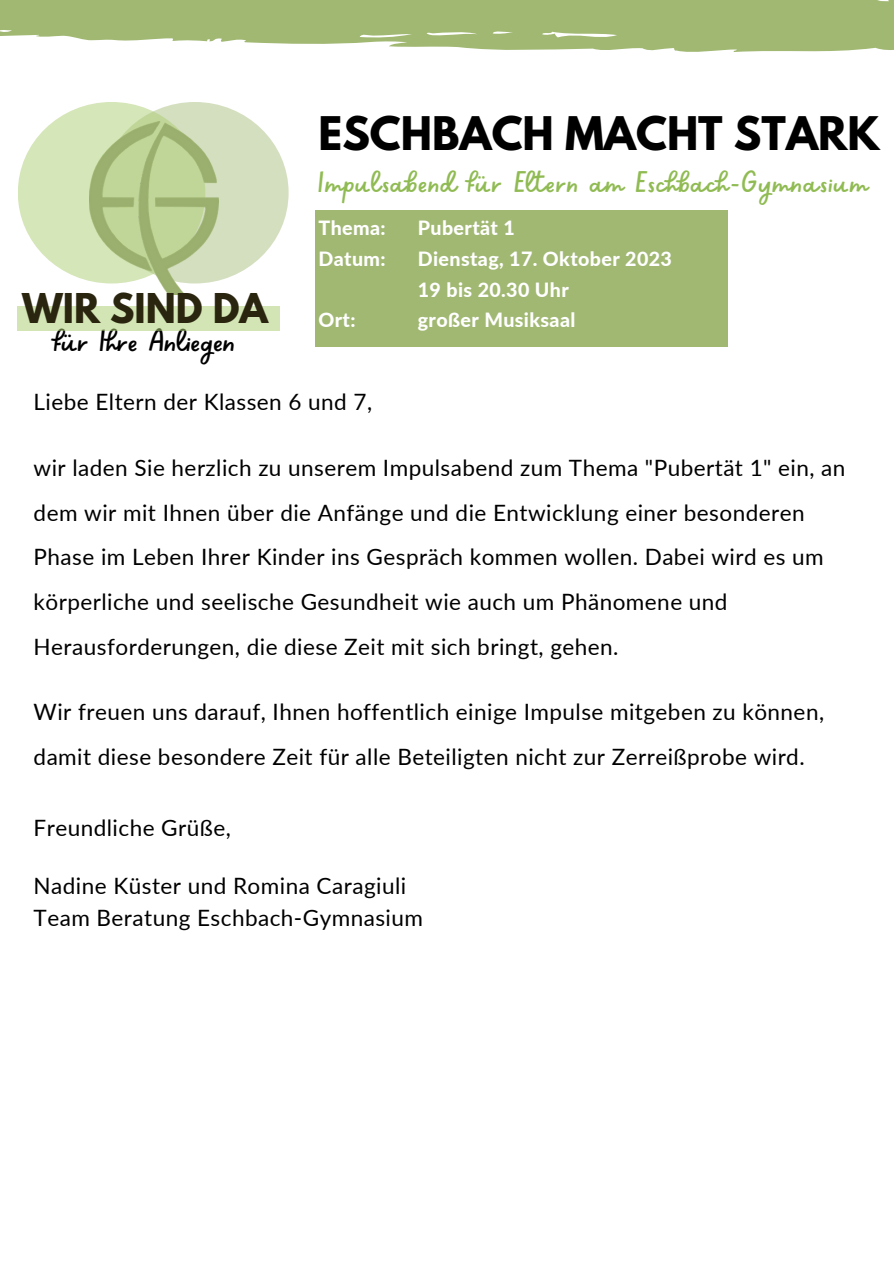
<style>
.page{position:relative;width:894px;height:1264px;background:#fff}
.page>*{position:absolute;margin:0;border:0;box-sizing:border-box;transform-origin:0 0}
.t1{font:700 41.1px "League Spartan";color:#000}
.t2{font:700 36.3px "League Spartan";color:#2a250e}
.t3{font:34.5px "Sweet Apricot";color:#000}
.t4{font:33.3px "Sweet Apricot";letter-spacing:.02em;color:#90bb53}
.t5{font:22.5px/44.7px "Lato";letter-spacing:.02em;color:#000}
.t6{font:800 19.65px/30.6px "Lato";letter-spacing:.02em;color:#fff}
</style>
<div class="page">
<div style="left:101px;top:102px;width:187px;height:181px;background:#d4dfc0;border-radius:50%"></div>
<div style="left:18px;top:102px;width:187px;height:181px;background:#d5e6b8;border-radius:50%"></div>
<img style="left:89px;top:122px;width:129px;height:172px">
<div style="left:17px;top:306px;width:262px;height:25px;background:#d3e5b5"></div>
<div style="left:314px;top:210px;width:413px;height:136px;background:#a1b873"></div>
<svg style="left:0;top:0;width:893px;height:52px;background:#adc185"></svg>
<p class="t1" style="left:318px;top:113px;width:562px">ESCHBACH MACHT STARK</p>
<p class="t2" style="left:22px;top:290px;width:247px">WIR SIND DA</p>
<p class="t3" style="left:55px;top:319px;width:183px">für Ihre Anliegen</p>
<p class="t4" style="left:318px;top:161px;width:551px">Impulsabend für Eltern am Eschbach-Gymnasium</p>
<p class="t6" style="left:318px;top:212px;width:69px">Thema:<br>Datum:</p>
<p class="t6" style="left:318px;top:304px;width:38px">Ort:</p>
<p class="t6" style="left:417px;top:212px;width:98px">Pubertät 1</p>
<p class="t6" style="left:417px;top:243px;width:255px">Dienstag, 17. Oktober 2023</p>
<p class="t6" style="left:417px;top:273px;width:152px">19 bis 20.30 Uhr</p>
<p class="t6" style="left:417px;top:304px;width:159px">großer Musiksaal</p>
<p class="t5" style="left:34px;top:379px;width:340px">Liebe Eltern der Klassen 6 und 7,</p>
<p class="t5" style="left:34px;top:445px;width:813px">wir laden Sie herzlich zu unserem Impulsabend zum Thema "Pubertät 1" ein, an dem wir mit Ihnen über die Anfänge und die Entwicklung einer besonderen Phase im Leben Ihrer Kinder ins Gespräch kommen wollen. Dabei wird es um körperliche und seelische Gesundheit wie auch um Phänomene und Herausforderungen, die diese Zeit mit sich bringt, gehen.</p>
<p class="t5" style="left:34px;top:689px;width:791px">Wir freuen uns darauf, Ihnen hoffentlich einige Impulse mitgeben zu können, damit diese besondere Zeit für alle Beteiligten nicht zur Zerreißprobe wird.</p>
<p class="t5" style="left:34px;top:805px;width:199px">Freundliche Grüße,</p>
<p class="t5" style="left:34px;top:862px;width:374px">Nadine Küster und Romina Caragiuli</p>
<p class="t5" style="left:34px;top:895px;width:391px">Team Beratung Eschbach-Gymnasium</p>
</div>
